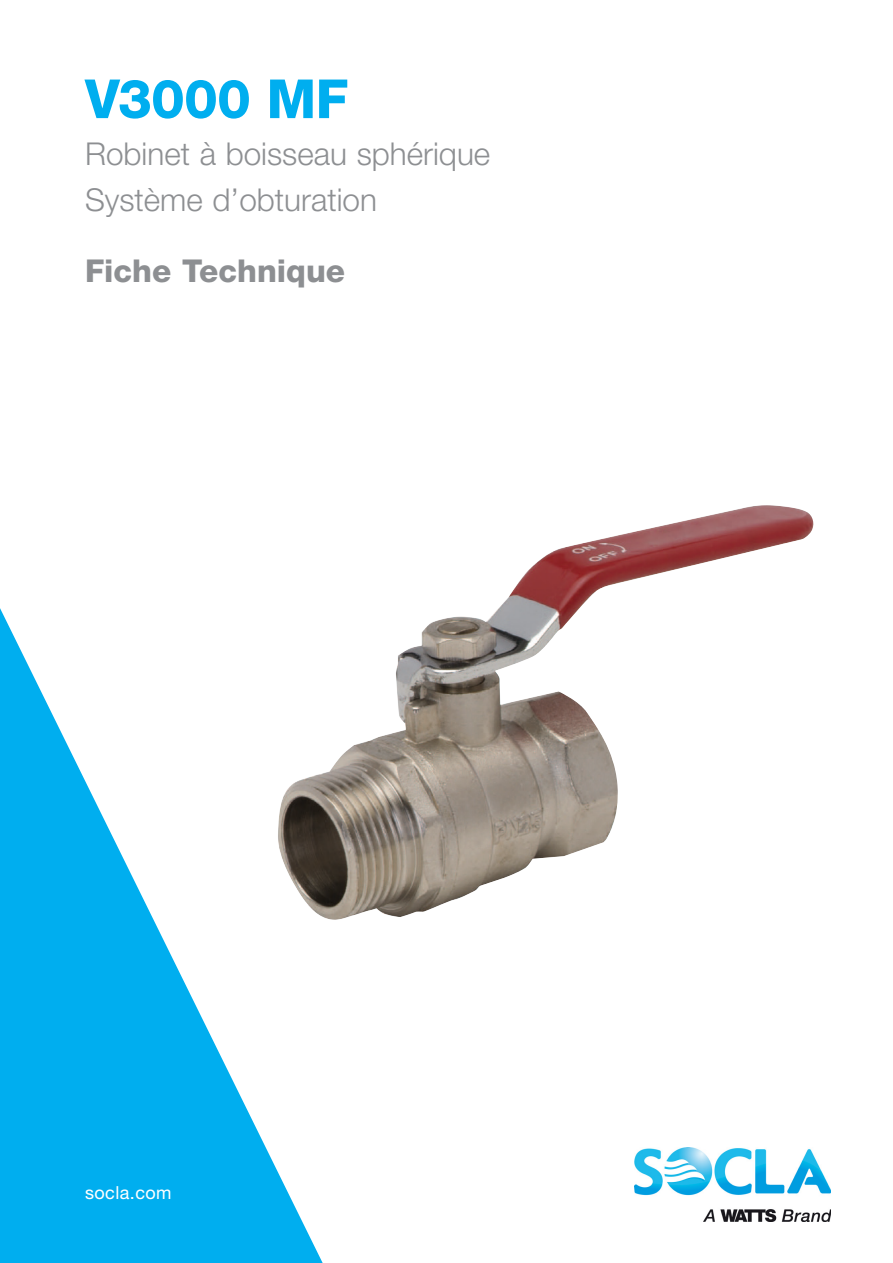
<style>
.page{position:relative;width:893px;height:1263px;background:#fff}
.page>*{position:absolute;margin:0;border:0;box-sizing:border-box;transform-origin:0 0}
.t1{font:800 54px "Helvetica Neue LT Std";letter-spacing:-.01em;color:#00aeef}
.t2{font:300 31.5px/46.5px "Helvetica Neue LT Std";color:#8d8f92}
.t3{font:800 31.5px "Helvetica Neue LT Std";color:#8d8f92}
.t4{font:18px "Helvetica Neue LT Std";letter-spacing:.025em;color:#fff}
</style>
<div class="page">
<img style="left:634px;top:1147px;width:196px;height:75px">
<svg style="left:0;top:608px;width:323px;height:655px;fill:#00aeef"></svg>
<img style="left:277px;top:505px;width:537px;height:415px">
<h1 class="t1" style="left:85px;top:67px;width:265px">V3000 MF</h1>
<p class="t2" style="left:85px;top:129px;width:407px">Robinet à boisseau sphérique<br>Système d’obturation</p>
<p class="t3" style="left:85px;top:252px;width:262px">Fiche Technique</p>
<p class="t4" style="left:85px;top:1182px;width:88px">socla.com</p>
</div>
